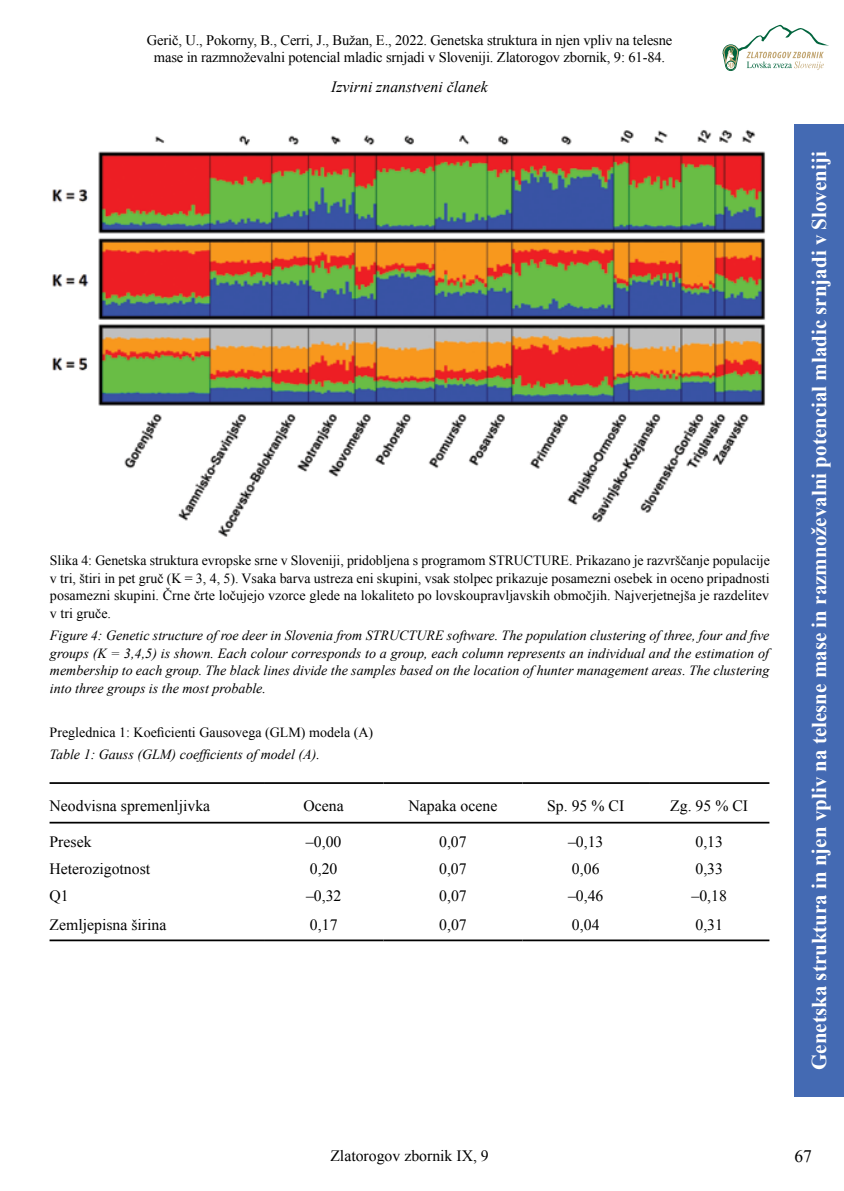
<style>
.page{position:relative;width:844px;height:1191px;background:#fff}
.page>*{position:absolute;margin:0;border:0;box-sizing:border-box;transform-origin:0 0}
.t1{font:700 21px "Times New Roman";color:#fff}
.t2{font:17.5px "Times New Roman";color:#000}
.t3{font:15.75px "Times New Roman";color:#000}
.t4{font:italic 15.75px "Times New Roman";color:#000}
.t5{font:14.53px/17.5px "Times New Roman";letter-spacing:-.01em;color:#000;text-align:center}
.t6{font:14px/17.5px "Times New Roman";color:#000;text-align:justify}
.t7{font:italic 14px/17.5px "Times New Roman";color:#000;text-align:justify}
</style>
<div class="page">
<svg style="left:722px;top:25px;width:106px;height:46px"></svg>
<div style="left:794px;top:124px;width:49px;height:972px;background:#446ab3"></div>
<img style="left:52px;top:130px;width:714px;height:407px">
<hr style="left:50px;top:939px;width:214px;height:2px;background:#000">
<hr style="left:264px;top:939px;width:119px;height:2px;background:#000">
<hr style="left:383px;top:939px;width:139px;height:2px;background:#000">
<hr style="left:522px;top:939px;width:127px;height:2px;background:#000">
<hr style="left:649px;top:939px;width:120px;height:2px;background:#000">
<hr style="left:50px;top:782px;width:214px;height:2px;background:#000">
<hr style="left:264px;top:782px;width:119px;height:2px;background:#000">
<hr style="left:383px;top:782px;width:139px;height:2px;background:#000">
<hr style="left:522px;top:782px;width:127px;height:2px;background:#000">
<hr style="left:649px;top:782px;width:120px;height:2px;background:#000">
<hr style="left:50px;top:821px;width:719px;height:2px;background:#000">
<p class="t5" style="left:147px;top:31px;width:527px">Gerič, U., Pokorny, B., Cerri, J., Bužan, E., 2022. Genetska struktura in njen vpliv na telesne mase in razmnoževalni potencial mladic srnjadi v Sloveniji. Zlatorogov zbornik, 9: 61-84.</p>
<p class="t4" style="left:331px;top:76px;width:158px">Izvirni znanstveni članek</p>
<p class="t6" style="left:50px;top:551px;width:721px">Slika 4: Genetska struktura evropske srne v Sloveniji, pridobljena s programom STRUCTURE. Prikazano je razvrščanje populacije v tri, štiri in pet gruč (K = 3, 4, 5). Vsaka barva ustreza eni skupini, vsak stolpec prikazuje posamezni osebek in oceno pripadnosti posamezni skupini. Črne črte ločujejo vzorce glede na lokaliteto po lovskoupravljavskih območjih. Najverjetnejša je razdelitev v tri gruče.</p>
<p class="t7" style="left:50px;top:626px;width:720px">Figure 4: Genetic structure of roe deer in Slovenia from STRUCTURE software. The population clustering of three, four and five groups (K = 3,4,5) is shown. Each colour corresponds to a group, each column represents an individual and the estimation of membership to each group. The black lines divide the samples based on the location of hunter management areas. The clustering into three groups is the most probable.</p>
<p class="t6" style="left:50px;top:723px;width:325px">Preglednica 1: Koeficienti Gausovega (GLM) modela (A)</p>
<p class="t7" style="left:50px;top:745px;width:272px">Table 1: Gauss (GLM) coefficients of model (A).</p>
<p class="t3" style="left:50px;top:795px;width:162px">Neodvisna spremenljivka</p>
<p class="t3" style="left:303px;top:795px;width:42px">Ocena</p>
<p class="t3" style="left:408px;top:795px;width:90px">Napaka ocene</p>
<p class="t3" style="left:547px;top:795px;width:79px">Sp. 95 % CI</p>
<p class="t3" style="left:670px;top:795px;width:79px">Zg. 95 % CI</p>
<p class="t3" style="left:50px;top:831px;width:43px">Presek</p>
<p class="t3" style="left:306px;top:831px;width:37px">–0,00</p>
<p class="t3" style="left:439px;top:831px;width:29px">0,07</p>
<p class="t3" style="left:568px;top:831px;width:37px">–0,13</p>
<p class="t3" style="left:695px;top:831px;width:29px">0,13</p>
<p class="t3" style="left:50px;top:858px;width:102px">Heterozigotnost</p>
<p class="t3" style="left:310px;top:858px;width:29px">0,20</p>
<p class="t3" style="left:439px;top:858px;width:29px">0,07</p>
<p class="t3" style="left:571px;top:858px;width:29px">0,06</p>
<p class="t3" style="left:695px;top:858px;width:29px">0,33</p>
<p class="t3" style="left:50px;top:885px;width:21px">Q1</p>
<p class="t3" style="left:306px;top:885px;width:37px">–0,32</p>
<p class="t3" style="left:439px;top:885px;width:29px">0,07</p>
<p class="t3" style="left:568px;top:885px;width:37px">–0,46</p>
<p class="t3" style="left:691px;top:885px;width:37px">–0,18</p>
<p class="t3" style="left:50px;top:914px;width:118px">Zemljepisna širina</p>
<p class="t3" style="left:310px;top:914px;width:29px">0,17</p>
<p class="t3" style="left:439px;top:914px;width:29px">0,07</p>
<p class="t3" style="left:572px;top:914px;width:29px">0,04</p>
<p class="t3" style="left:695px;top:914px;width:29px">0,31</p>
<h1 class="t1" style="left:804px;top:1069px;width:920px;rotate:-90deg">Genetska struktura in njen vpliv na telesne mase in razmnoževalni potencial mladic srnjadi v Sloveniji</h1>
<p class="t3" style="left:330px;top:1145px;width:160px">Zlatorogov zbornik IX, 9</p>
<p class="t2" style="left:794px;top:1144px;width:19px">67</p>
</div>
